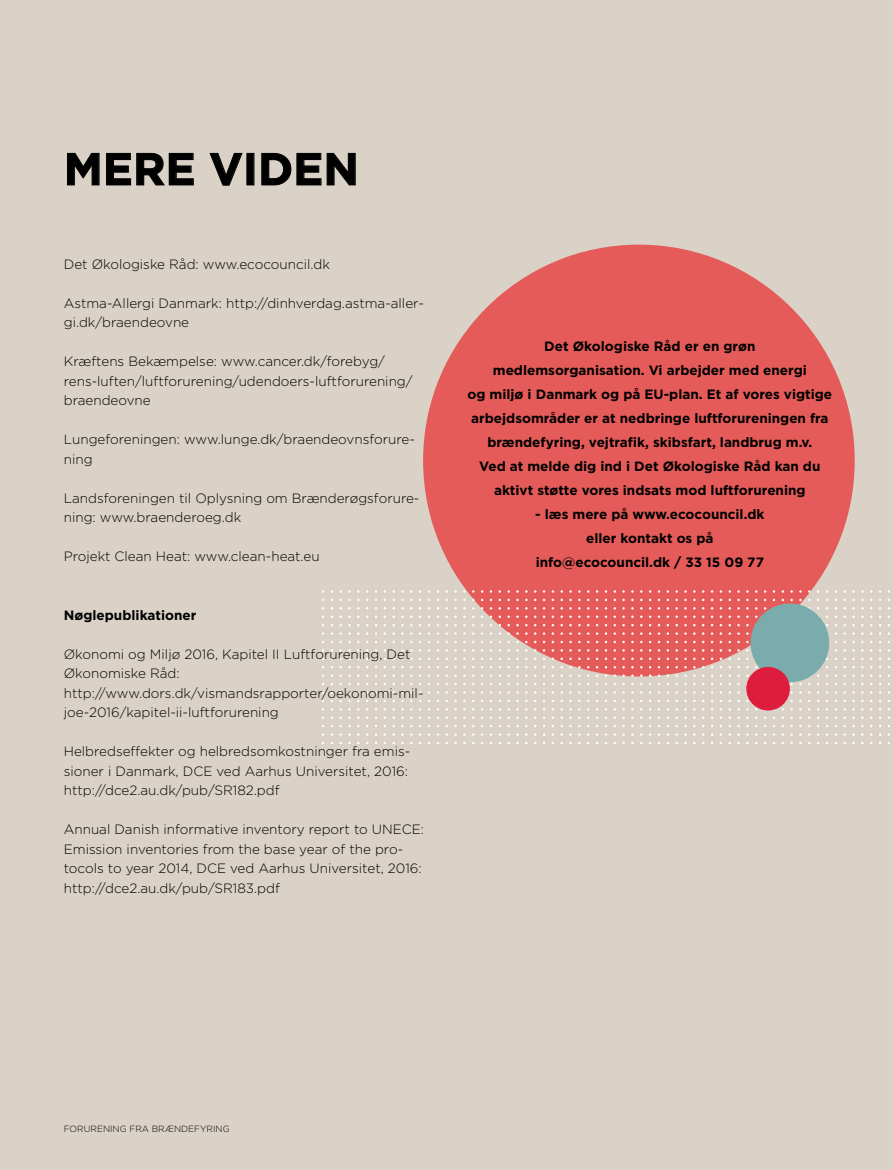
<style>
.page{position:relative;width:893px;height:1170px;background:#fff}
.page>*{position:absolute;margin:0;border:0;box-sizing:border-box;transform-origin:0 0}
.t1{font:700 45px "Gotham";color:#000}
.t2{font:300 13.5px/19.5px "Gotham";color:#000}
.t3{font:700 13.5px/24px "Gotham";color:#000;text-align:center}
.t4{font:300 9px "Gotham";color:#000}
</style>
<div class="page">
<div style="left:0;top:0;width:893px;height:1169px;background:#dad1c7"></div>
<svg style="left:67px;top:153px;width:33px;height:33px"></svg>
<svg style="left:106px;top:153px;width:88px;height:33px"></svg>
<svg style="left:209px;top:153px;width:34px;height:33px"></svg>
<svg style="left:261px;top:153px;width:95px;height:33px"></svg>
<div style="left:423px;top:244px;width:432px;height:432px;background:#e55b59;border-radius:50%"></div>
<div style="left:750px;top:603px;width:79px;height:79px;background:#7aacad;border-radius:50%"></div>
<div style="left:746px;top:666px;width:44px;height:44px;background:#de1d3e;border-radius:50%"></div>
<h1 class="t1" style="left:64px;top:146px;width:297px">MERE VIDEN</h1>
<p class="t2" style="left:64px;top:254px;width:268px">Det Økologiske Råd: www.ecocouncil.dk</p>
<p class="t2" style="left:64px;top:293px;width:362px">Astma-Allergi Danmark: http://dinhverdag.astma-aller&shy;gi.dk/braendeovne</p>
<p class="t2" style="left:64px;top:352px;width:350px">Kræftens Bekæmpelse: www.cancer.dk/forebyg/ rens-luften/luftforurening/udendoers-luftforurening/ braendeovne</p>
<p class="t2" style="left:64px;top:430px;width:353px">Lungeforeningen: www.lunge.dk/braendeovnsforure&shy;ning</p>
<p class="t2" style="left:64px;top:488px;width:357px">Landsforeningen til Oplysning om Brænderøgsforure&shy;ning: www.braenderoeg.dk</p>
<p class="t2" style="left:64px;top:547px;width:257px">Projekt Clean Heat: www.clean-heat.eu</p>
<p class="t3" style="left:64px;top:603px;width:134px">Nøglepublikationer</p>
<p class="t2" style="left:64px;top:644px;width:361px">Økonomi og Miljø 2016, Kapitel II Luftforurening, Det Økonomiske Råd: http://www.dors.dk/vismandsrapporter/oekonomi-mil&shy;joe-2016/kapitel-ii-luftforurening</p>
<p class="t2" style="left:64px;top:742px;width:348px">Helbredseffekter og helbredsomkostninger fra emis&shy;sioner i Danmark, DCE ved Aarhus Universitet, 2016: http://dce2.au.dk/pub/SR182.pdf</p>
<p class="t2" style="left:64px;top:820px;width:362px">Annual Danish informative inventory report to UNECE:<br>Emission inventories from the base year of the pro&shy;tocols to year 2014, DCE ved Aarhus Universitet, 2016: http://dce2.au.dk/pub/SR183.pdf</p>
<p class="t3" style="left:467px;top:335px;width:366px">Det Økologiske Råd er en grøn medlemsorganisation. Vi arbejder med energi<br>og miljø i Danmark og på EU-plan. Et af vores vigtige arbejdsområder er at nedbringe luftforureningen fra brændefyring, vejtrafik, skibsfart, landbrug m.v.<br>Ved at melde dig ind i Det Økologiske Råd kan du aktivt støtte vores indsats mod luftforurening</p>
<p class="t3" style="left:535px;top:503px;width:231px">- læs mere på www.ecocouncil.dk eller kontakt os på info@ecocouncil.dk / 33 15 09 77</p>
<p class="t4" style="left:64px;top:1124px;width:167px">FORURENING FRA BRÆNDEFYRING</p>
</div>
